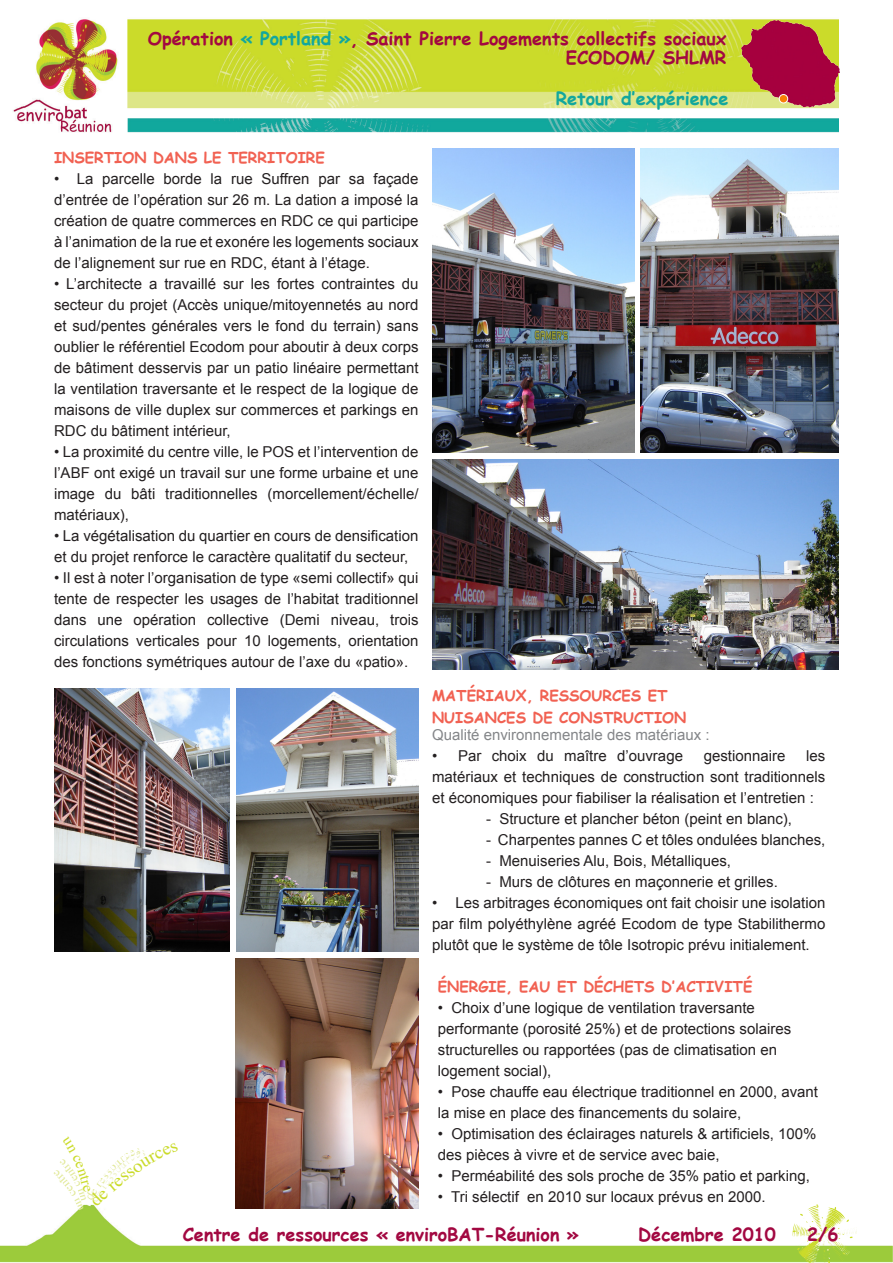
<style>
.page{position:relative;width:893px;height:1263px;background:#fff}
.page>*{position:absolute;margin:0;border:0;box-sizing:border-box;transform-origin:0 0}
.t1{font:700 18px/19.5px "Comic Sans MS";color:#a20841;text-align:right}
.t2{font:700 18px "Comic Sans MS";color:#12a79d}
.t3{font:15px/21px "Arial";color:#231f20;text-align:justify}
.t4{font:700 15px "Comic Sans MS";color:#f16152}
.t5{font:15px "Arial";color:#848689}
.s1{color:#12a79d}
</style>
<div class="page">
<img style="left:0;top:1202px;width:893px;height:61px">
<img style="left:13px;top:19px;width:826px;height:114px">
<svg style="left:792px;top:1204px;width:65px;height:59px"></svg>
<img style="left:807px;top:1205px;width:35px;height:15px">
<img style="left:816px;top:1238px;width:22px;height:8px">
<img style="left:739px;top:19px;width:101px;height:93px">
<div style="left:779px;top:95px;width:9px;height:8px;background:#f87f04;border-radius:50%"></div>
<div style="left:779px;top:94px;width:9px;height:9px;border:1px solid #fff;border-radius:50%"></div>
<img style="left:432px;top:149px;width:202px;height:303px">
<img style="left:641px;top:149px;width:198px;height:303px">
<img style="left:432px;top:459px;width:407px;height:210px">
<img style="left:54px;top:689px;width:176px;height:262px">
<img style="left:237px;top:688px;width:181px;height:264px">
<img style="left:236px;top:958px;width:182px;height:250px">
<svg style="left:53px;top:1151px;width:126px;height:60px"></svg>
<p class="t1" style="left:148px;top:28px;width:580px">Opération <span class="s1">« Portland »</span>, Saint Pierre Logements collectifs sociaux<br>ECODOM/ SHLMR</p>
<p class="t2" style="left:556px;top:85px;width:174px">Retour d’expérience</p>
<p class="t4" style="left:54px;top:146px;width:272px">INSERTION DANS LE TERRITOIRE</p>
<p class="t3" style="left:54px;top:168px;width:366px">• La parcelle borde la rue Suffren par sa façade d’entrée de l’opération sur 26 m. La dation a imposé la création de quatre commerces en RDC ce qui participe à l’animation de la rue et exonére les logements sociaux de l’alignement sur rue en RDC, étant à l’étage.</p>
<p class="t3" style="left:54px;top:273px;width:366px">• L’architecte a travaillé sur les fortes contraintes du secteur du projet (Accès unique/mitoyennetés au nord et sud/pentes générales vers le fond du terrain) sans oublier le référentiel Ecodom pour aboutir à deux corps de bâtiment desservis par un patio linéaire permettant la ventilation traversante et le respect de la logique de maisons de ville duplex sur commerces et parkings en RDC du bâtiment intérieur,</p>
<p class="t3" style="left:54px;top:441px;width:366px">• La proximité du centre ville, le POS et l’intervention de l’ABF ont exigé un travail sur une forme urbaine et une image du bâti traditionnelles (morcellement/échelle/ matériaux),</p>
<p class="t3" style="left:54px;top:525px;width:366px">• La végétalisation du quartier en cours de densification et du projet renforce le caractère qualitatif du secteur,</p>
<p class="t3" style="left:54px;top:567px;width:366px">• Il est à noter l’organisation de type «semi collectif» qui tente de respecter les usages de l’habitat traditionnel dans une opération collective (Demi niveau, trois circulations verticales pour 10 logements, orientation des fonctions symétriques autour de l’axe du «patio».</p>
<p class="t4" style="left:432px;top:684px;width:237px">MATÉRIAUX, RESSOURCES ET</p>
<p class="t4" style="left:432px;top:706px;width:256px">NUISANCES DE CONSTRUCTION</p>
<p class="t5" style="left:432px;top:725px;width:279px">Qualité environnementale des matériaux :</p>
<p class="t3" style="left:432px;top:745px;width:252px">• Par choix du maître d’ouvrage</p>
<p class="t3" style="left:704px;top:745px;width:83px">gestionnaire</p>
<p class="t3" style="left:432px;top:745px;width:395px;text-indent:374px">les matériaux et techniques de construction sont traditionnels et économiques pour fiabiliser la réalisation et l’entretien :</p>
<p class="t3" style="left:486px;top:808px;width:307px">- Structure et plancher béton (peint en blanc),</p>
<p class="t3" style="left:486px;top:829px;width:341px">- Charpentes pannes C et tôles ondulées blanches,</p>
<p class="t3" style="left:486px;top:850px;width:247px">- Menuiseries Alu, Bois, Métalliques,</p>
<p class="t3" style="left:486px;top:871px;width:293px">- Murs de clôtures en maçonnerie et grilles.</p>
<p class="t3" style="left:432px;top:892px;width:395px">• Les arbitrages économiques ont fait choisir une isolation par film polyéthylène agréé Ecodom de type Stabilithermo plutôt que le système de tôle Isotropic prévu initialement.</p>
<p class="t4" style="left:438px;top:976px;width:316px">ÉNERGIE, EAU ET DÉCHETS D’ACTIVITÉ</p>
<p class="t3" style="left:438px;top:997px;width:355px;text-align:left">• Choix d’une logique de ventilation traversante performante (porosité 25%) et de protections solaires structurelles ou rapportées (pas de climatisation en logement social),</p>
<p class="t3" style="left:438px;top:1081px;width:382px">• Pose chauffe eau électrique traditionnel en 2000, avant la mise en place des financements du solaire,</p>
<p class="t3" style="left:438px;top:1123px;width:380px">• Optimisation des éclairages naturels &amp; artificiels, 100% des pièces à vivre et de service avec baie,</p>
<p class="t3" style="left:438px;top:1165px;width:374px">• Perméabilité des sols proche de 35% patio et parking,</p>
<p class="t3" style="left:438px;top:1186px;width:329px">• Tri sélectif en 2010 sur locaux prévus en 2000.</p>
<p class="t1" style="left:183px;top:1224px;width:397px">Centre de ressources « enviroBAT-Réunion »</p>
<p class="t1" style="left:638px;top:1224px;width:139px">Décembre 2010</p>
<p class="t1" style="left:807px;top:1224px;width:33px">2/6</p>
</div>
